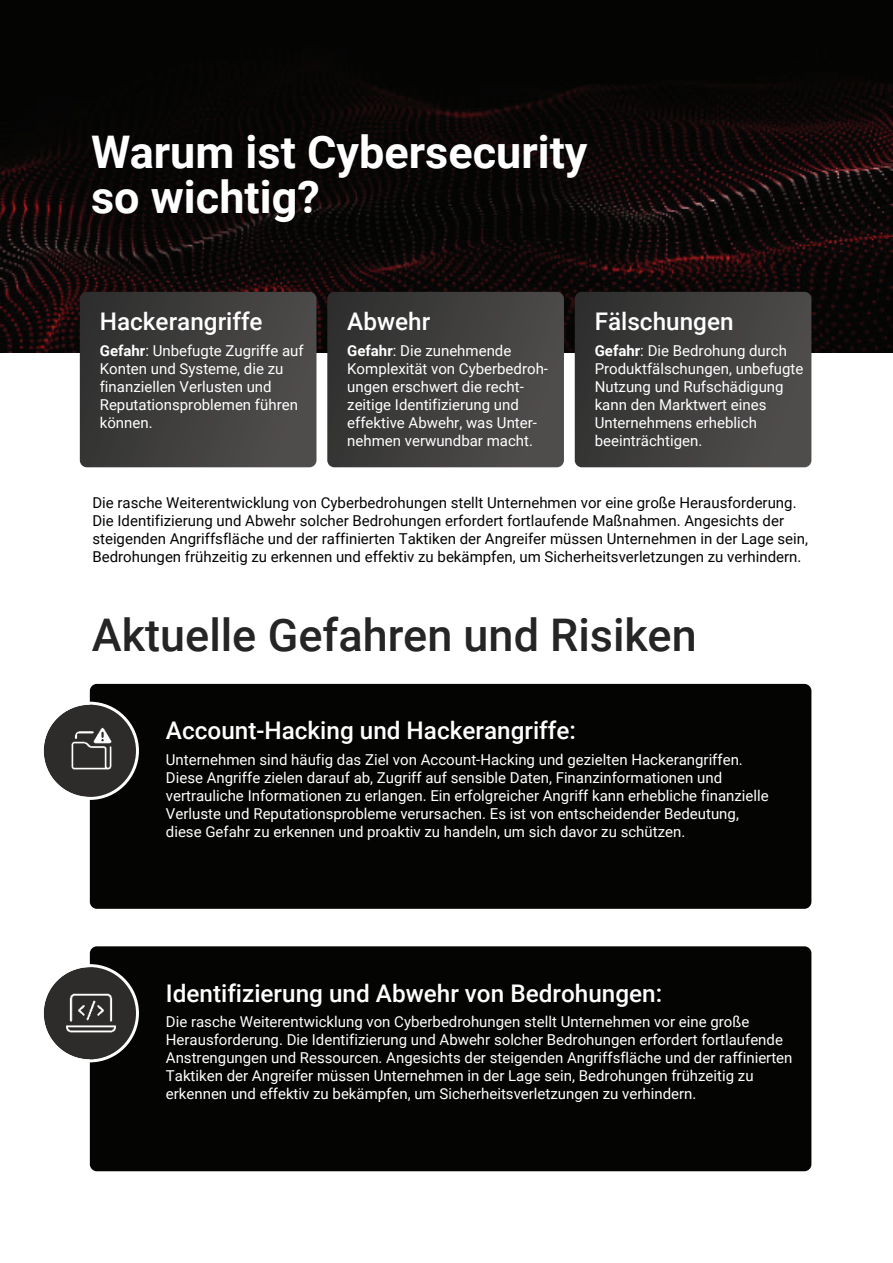
<style>
.page{position:relative;width:893px;height:1263px;background:#fff}
.page>*{position:absolute;margin:0;border:0;box-sizing:border-box;transform-origin:0 0}
.t1{font:700 45px/45px "Roboto";color:#fff}
.t2{font:500 45px "Roboto";color:#242524}
.t3{font:500 24.3px "Roboto";color:#fff}
.t4{font:15px/18px "Roboto";color:#fff}
.t5{font:15px/18px "Roboto";color:#040503}
.s1{font-weight:700}
</style>
<div class="page">
<img style="left:713px;top:0;width:179px;height:352px">
<img style="left:0;top:0;width:713px;height:352px">
<hr style="left:892px;top:0;width:1px;height:352px;background:#040503">
<svg style="left:80px;top:292px;width:236px;height:175px"></svg>
<svg style="left:327px;top:292px;width:237px;height:175px"></svg>
<svg style="left:575px;top:292px;width:236px;height:175px"></svg>
<div style="left:90px;top:684px;width:721px;height:225px;background:#040503;border-radius:7px"></div>
<div style="left:90px;top:946px;width:721px;height:225px;background:#040503;border-radius:7px"></div>
<svg style="left:43px;top:702px;width:96px;height:98px"></svg>
<svg style="left:86px;top:1004px;width:53px;height:58px"></svg>
<img style="left:43px;top:964px;width:95px;height:95px">
<img style="left:50px;top:708px;width:83px;height:83px">
<h1 class="t1" style="left:91px;top:130px;width:498px">Warum ist Cybersecurity so wichtig?</h1>
<h2 class="t3" style="left:100px;top:308px;width:164px">Hackerangriffe</h2>
<h2 class="t3" style="left:347px;top:308px;width:85px">Abwehr</h2>
<h2 class="t3" style="left:595px;top:308px;width:140px">Fälschungen</h2>
<p class="t4" style="left:100px;top:342px;width:205px"><span class="s1">Gefahr</span>: Unbefugte Zugriffe auf<br>Konten und Systeme, die zu finanziellen Verlusten und<br>Reputationsproblemen führen können.</p>
<p class="t4" style="left:347px;top:342px;width:202px"><span class="s1">Gefahr</span>: Die zunehmende<br>Komplexität von Cyberbedroh&shy;ungen erschwert die recht&shy;zeitige Identifizierung und effektive Abwehr, was Unter&shy;nehmen verwundbar macht.</p>
<p class="t4" style="left:595px;top:342px;width:210px"><span class="s1">Gefahr</span>: Die Bedrohung durch<br>Produktfälschungen, unbefugte<br>Nutzung und Rufschädigung kann den Marktwert eines<br>Unternehmens erheblich beeinträchtigen.</p>
<p class="t5" style="left:92px;top:493px;width:717px">Die rasche Weiterentwicklung von Cyberbedrohungen stellt Unternehmen vor eine große Herausforderung.<br>Die Identifizierung und Abwehr solcher Bedrohungen erfordert fortlaufende Maßnahmen. Angesichts der steigenden Angriffsfläche und der raffinierten Taktiken der Angreifer müssen Unternehmen in der Lage sein, Bedrohungen frühzeitig zu erkennen und effektiv zu bekämpfen, um Sicherheitsverletzungen zu verhindern.</p>
<h1 class="t2" style="left:92px;top:609px;width:607px">Aktuelle Gefahren und Risiken</h1>
<h2 class="t3" style="left:166px;top:717px;width:412px">Account-Hacking und Hackerangriffe:</h2>
<p class="t4" style="left:166px;top:751px;width:604px">Unternehmen sind häufig das Ziel von Account-Hacking und gezielten Hackerangriffen.<br>Diese Angriffe zielen darauf ab, Zugriff auf sensible Daten, Finanzinformationen und vertrauliche Informationen zu erlangen. Ein erfolgreicher Angriff kann erhebliche finanzielle Verluste und Reputationsprobleme verursachen. Es ist von entscheidender Bedeutung, diese Gefahr zu erkennen und proaktiv zu handeln, um sich davor zu schützen.</p>
<h2 class="t3" style="left:166px;top:979px;width:498px">Identifizierung und Abwehr von Bedrohungen:</h2>
<p class="t4" style="left:166px;top:1013px;width:628px">Die rasche Weiterentwicklung von Cyberbedrohungen stellt Unternehmen vor eine große Herausforderung. Die Identifizierung und Abwehr solcher Bedrohungen erfordert fortlaufende Anstrengungen und Ressourcen. Angesichts der steigenden Angriffsfläche und der raffinierten Taktiken der Angreifer müssen Unternehmen in der Lage sein, Bedrohungen frühzeitig zu erkennen und effektiv zu bekämpfen, um Sicherheitsverletzungen zu verhindern.</p>
</div>
